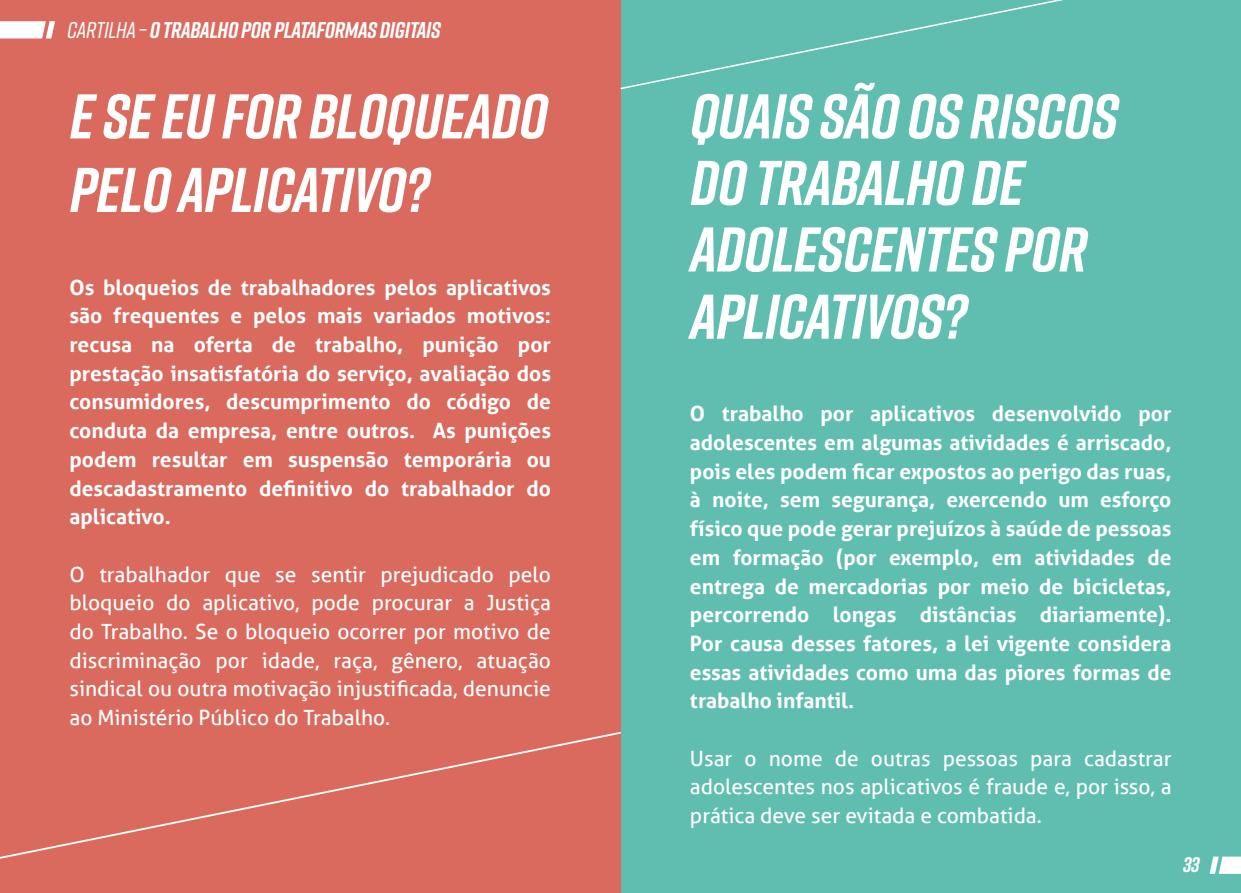
<style>
.page{position:relative;width:1241px;height:893px;background:#fff}
.page>*{position:absolute;margin:0;border:0;box-sizing:border-box;transform-origin:0 0}
.t1{font:italic 700 63px/66.7px "Rift";letter-spacing:-.01em;color:#fff}
.t2{font:italic 700 22.75px "Rift";letter-spacing:-.01em;color:#fff}
.t3{font:700 21px/28.7px "Aller";color:#fff;text-align:justify}
.t4{font:21px/28.7px "Aller";color:#fff;text-align:justify}
.t5{font:italic 700 21px "Rift";color:#fff}
.s1{font-weight:500}
</style>
<div class="page">
<div style="left:620px;top:0;width:620px;height:893px;background:#60beb1"></div>
<svg style="left:1209px;top:857px;width:31px;height:17px"></svg>
<div style="left:0;top:0;width:620px;height:893px;background:#da6a5e"></div>
<svg style="left:0;top:21px;width:55px;height:17px"></svg>
<svg style="left:0;top:730px;width:621px;height:163px"></svg>
<svg style="left:620px;top:0;width:443px;height:90px"></svg>
<p class="t2" style="left:67px;top:14px;width:375px"><span class="s1">CARTILHA –</span> O TRABALHO POR PLATAFORMAS DIGITAIS</p>
<h1 class="t1" style="left:70px;top:79px;width:479px;line-height:73.5px">E SE EU FOR BLOQUEADO<br>PELO APLICATIVO?</h1>
<p class="t3" style="left:69px;top:273px;width:483px">Os bloqueios de trabalhadores pelos aplicativos são frequentes e pelos mais variados motivos: recusa na oferta de trabalho, punição por prestação insatisfatória do serviço, avaliação dos consumidores, descumprimento do código de conduta da empresa, entre outros. As punições podem resultar em suspensão temporária ou descadastramento definitivo do trabalhador do aplicativo.</p>
<p class="t4" style="left:69px;top:560px;width:483px">O trabalhador que se sentir prejudicado pelo bloqueio do aplicativo, pode procurar a Justiça do Trabalho. Se o bloqueio ocorrer por motivo de discriminação por idade, raça, gênero, atuação sindical ou outra motivação injustificada, denuncie ao Ministério Público do Trabalho.</p>
<h1 class="t1" style="left:690px;top:82px;width:429px">QUAIS SÃO OS RISCOS<br>DO TRABALHO DE<br>ADOLESCENTES POR<br>APLICATIVOS?</h1>
<p class="t3" style="left:690px;top:399px;width:483px">O trabalho por aplicativos desenvolvido por adolescentes em algumas atividades é arriscado, pois eles podem ficar expostos ao perigo das ruas, à noite, sem segurança, exercendo um esforço físico que pode gerar prejuízos à saúde de pessoas em formação (por exemplo, em atividades de entrega de mercadorias por meio de bicicletas, percorrendo longas distâncias diariamente).<br>Por causa desses fatores, a lei vigente considera essas atividades como uma das piores formas de trabalho infantil.</p>
<p class="t4" style="left:690px;top:744px;width:483px">Usar o nome de outras pessoas para cadastrar adolescentes nos aplicativos é fraude e, por isso, a prática deve ser evitada e combatida.</p>
<p class="t5" style="left:1182px;top:850px;width:18px">33</p>
</div>
